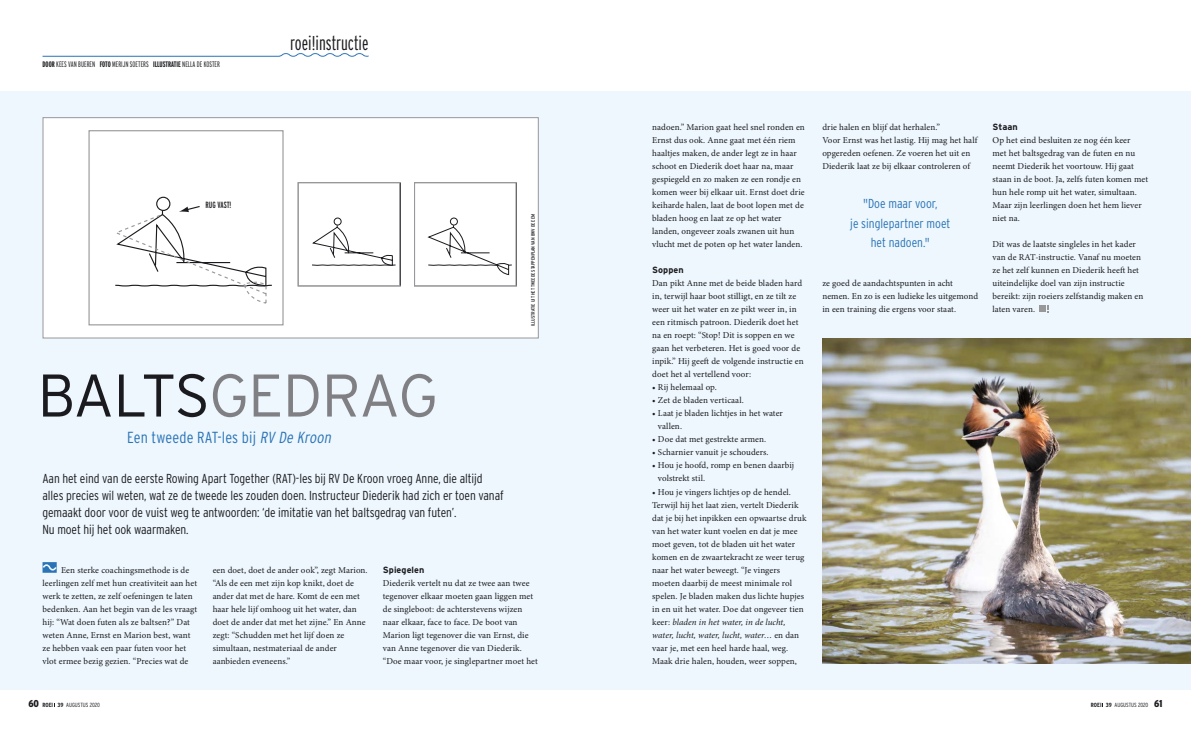
<style>
.page{position:relative;width:1191px;height:738px;background:#fff}
.page>*{position:absolute;margin:0;border:0;box-sizing:border-box;transform-origin:0 0}
.t1{font:300 60px "Interstate";letter-spacing:-.02em;color:#808084}
.t2{font:300 extra-condensed 20px "Interstate";color:#1b1b1f}
.t3{font:300 condensed 16px "Interstate";letter-spacing:.01em;color:#2a73b6}
.t4{font:300 condensed 13px/17px "Interstate";letter-spacing:-.005em;color:#1b1b1f}
.t5{font:300 condensed 13px/19.5px "Interstate";color:#2a73b6;text-align:center}
.t6{font:9px/13px "Minion Pro";letter-spacing:.01em;color:#1b1b1f}
.t7{font:700 9px "Interstate";letter-spacing:.01em;color:#1b1b1f}
.t8{font:extra-condensed 9px "Interstate";letter-spacing:-.005em;color:#1b1b1f}
.t9{font:300 extra-condensed 8px "Interstate";color:#1b1b1f}
.t10{font:700 8px "Scala Sans";color:#1b1b1f}
.t11{font:300 condensed 6px "Interstate";letter-spacing:-.005em;color:#1b1b1f}
.t12{font:condensed 5px "Interstate";color:#1b1b1f}
.s1{font-weight:700}
.s2{font-style:italic}
.s3{color:#1b1b1f}
.s4{font-weight:900;font-size:10px}
</style>
<div class="page">
<div style="left:0;top:91px;width:1191px;height:598px;background:#edf7fd"></div>
<div style="left:42px;top:117px;width:497px;height:221px;background:#fff;border:1px solid #98989b"></div>
<svg style="left:43px;top:562px;width:14px;height:10px"></svg>
<svg style="left:43px;top:53px;width:326px;height:4px"></svg>
<div style="left:1039px;top:305px;width:6px;height:7px;background:#98989b"></div>
<img style="left:822px;top:338px;width:369px;height:325px">
<div style="left:88px;top:130px;width:195px;height:195px;border:1px solid #98989b"></div>
<svg style="left:115px;top:196px;width:157px;height:108px"></svg>
<hr style="left:400px;top:182px;width:1px;height:104px;background:#1b1b1f">
<svg style="left:312px;top:217px;width:84px;height:49px"></svg>
<div style="left:298px;top:182px;width:102px;height:104px;border:1px solid #98989b"></div>
<hr style="left:516px;top:182px;width:1px;height:104px;background:#1b1b1f">
<svg style="left:427px;top:217px;width:85px;height:59px"></svg>
<div style="left:414px;top:182px;width:102px;height:104px;border:1px solid #98989b"></div>
<div style="left:206px;top:185px;width:48px;height:23px;background:#fff"></div>
<p class="t9" style="left:43px;top:59px;width:179px"><span class="s1">DOOR</span> KEES VAN BUEREN <span class="s1">FOTO</span> MERIJN SOETERS <span class="s1">ILLUSTRATIE</span> NELLA DE KOSTER</p>
<h2 class="t2" style="left:290px;top:32px;width:80px">roei!instructie</h2>
<p class="t6" style="left:822px;top:120px;width:157px">drie halen en blijf dat herhalen.”<br>Voor Ernst was het lastig. Hij mag het half opgereden oefenen. Ze voeren het uit en Diederik laat ze bij elkaar controleren of</p>
<p class="t6" style="left:652px;top:121px;width:154px">nadoen.” Marion gaat heel snel ronden en Ernst dus ook. Anne gaat met één riem haaltjes maken, de ander legt ze in haar schoot en Diederik doet haar na, maar gespiegeld en zo maken ze een rondje en komen weer bij elkaar uit. Ernst doet drie keiharde halen, laat de boot lopen met de bladen hoog en laat ze op het water landen, ongeveer zoals zwanen uit hun vlucht met de poten op het water landen.</p>
<p class="t7" style="left:652px;top:265px;width:33px">Soppen</p>
<p class="t6" style="left:652px;top:277px;width:153px">Dan pikt Anne met de beide bladen hard in, terwijl haar boot stilligt, en ze tilt ze weer uit het water en ze pikt weer in, in een ritmisch patroon. Diederik doet het na en roept: “Stop! Dit is soppen en we gaan het verbeteren. Het is goed voor de inpik.” Hij geeft de volgende instructie en doet het al vertellend voor:</p>
<p class="t6" style="left:652px;top:381px;width:66px">• Rij helemaal op.</p>
<p class="t6" style="left:652px;top:394px;width:93px">• Zet de bladen verticaal.</p>
<p class="t6" style="left:658px;top:407px;width:126px;text-indent:-6px">• Laat je bladen lichtjes in het water vallen.</p>
<p class="t6" style="left:652px;top:433px;width:115px">• Doe dat met gestrekte armen.</p>
<p class="t6" style="left:652px;top:446px;width:118px">• Scharnier vanuit je schouders.</p>
<p class="t6" style="left:658px;top:459px;width:138px;text-indent:-6px">• Hou je hoofd, romp en benen daarbij volstrekt stil.</p>
<p class="t6" style="left:652px;top:485px;width:156px">• Hou je vingers lichtjes op de hendel.<br>Terwijl hij het laat zien, vertelt Diederik dat je bij het inpikken een opwaartse druk van het water kunt voelen en dat je mee moet geven, tot de bladen uit het water komen en de zwaartekracht ze weer terug naar het water beweegt. “Je vingers moeten daarbij de meest minimale rol spelen. Je bladen maken dus lichte hupjes in en uit het water. Doe dat ongeveer tien keer: <span class="s2">bladen in het water, in de lucht, water, lucht, water, lucht, water…</span> en dan vaar je, met een heel harde haal, weg.<br>Maak drie halen, houden, weer soppen,</p>
<p class="t10" style="left:206px;top:199px;width:39px">RUG VAST!</p>
<h3 class="t5" style="left:850px;top:194px;width:102px">"Doe maar voor,<br>je singlepartner moet het nadoen."</h3>
<p class="t8" style="left:206px;top:200px;width:27px">RUG VAST!</p>
<p class="t12" style="left:530px;top:325px;width:113px;rotate:-90deg">ILLUSTRATIE UIT HET TWEEDE STAPPENPLAN VAN BWV DE EEM</p>
<p class="t6" style="left:822px;top:276px;width:157px">ze goed de aandachtspunten in acht nemen. En zo is een ludieke les uitgemond in een training die ergens voor staat.</p>
<h1 class="t1" style="left:38px;top:361px;width:402px"><span class="s3">BALTS</span>GEDRAG</h1>
<h3 class="t3" style="left:127px;top:427px;width:209px">Een tweede RAT-les bij <span class="s2">RV De Kroon</span></h3>
<p class="t4" style="left:42px;top:469px;width:463px">Aan het eind van de eerste Rowing Apart Together (RAT)-les bij RV De Kroon vroeg Anne, die altijd alles precies wil weten, wat ze de tweede les zouden doen. Instructeur Diederik had zich er toen vanaf gemaakt door voor de vuist weg te antwoorden: ‘de imitatie van het baltsgedrag van futen’.<br>Nu moet hij het ook waarmaken.</p>
<p class="t6" style="left:213px;top:563px;width:156px">een doet, doet de ander ook”, zegt Marion. “Als de een met zijn kop knikt, doet de ander dat met de hare. Komt de een met haar hele lijf omhoog uit het water, dan doet de ander dat met het zijne.” En Anne zegt: “Schudden met het lijf doen ze simultaan, nestmateriaal de ander aanbieden eveneens.”</p>
<p class="t7" style="left:383px;top:564px;width:43px">Spiegelen</p>
<p class="t6" style="left:43px;top:563px;width:156px;text-indent:19px">Een sterke coachingsmethode is de leerlingen zelf met hun creativiteit aan het werk te zetten, ze zelf oefeningen te laten bedenken. Aan het begin van de les vraagt hij: “Wat doen futen als ze baltsen?” Dat weten Anne, Ernst en Marion best, want ze hebben vaak een paar futen voor het vlot ermee bezig gezien. “Precies wat de</p>
<p class="t6" style="left:383px;top:576px;width:156px">Diederik vertelt nu dat ze twee aan twee tegenover elkaar moeten gaan liggen met de singleboot: de achterstevens wijzen naar elkaar, face to face. De boot van Marion ligt tegenover die van Ernst, die van Anne tegenover die van Diederik. “Doe maar voor, je singlepartner moet het</p>
<p class="t7" style="left:992px;top:122px;width:27px">Staan</p>
<p class="t6" style="left:992px;top:133px;width:157px">Op het eind besluiten ze nog één keer<br>met het baltsgedrag van de futen en nu neemt Diederik het voortouw. Hij gaat staan in de boot. Ja, zelfs futen komen met hun hele romp uit het water, simultaan.<br>Maar zijn leerlingen doen het hem liever niet na.</p>
<p class="t6" style="left:992px;top:237px;width:152px">Dit was de laatste singleles in het kader van de RAT-instructie. Vanaf nu moeten ze het zelf kunnen en Diederik heeft het uiteindelijke doel van zijn instructie bereikt: zijn roeiers zelfstandig maken en laten varen.</p>
<p class="t11" style="left:28px;top:701px;width:73px"><span class="s4">60</span> <span class="s1">ROEI 39</span> AUGUSTUS 2020</p>
<p class="t11" style="left:1091px;top:701px;width:73px"><span class="s1">ROEI 39</span> AUGUSTUS 2020 <span class="s4">61</span></p>
</div>
